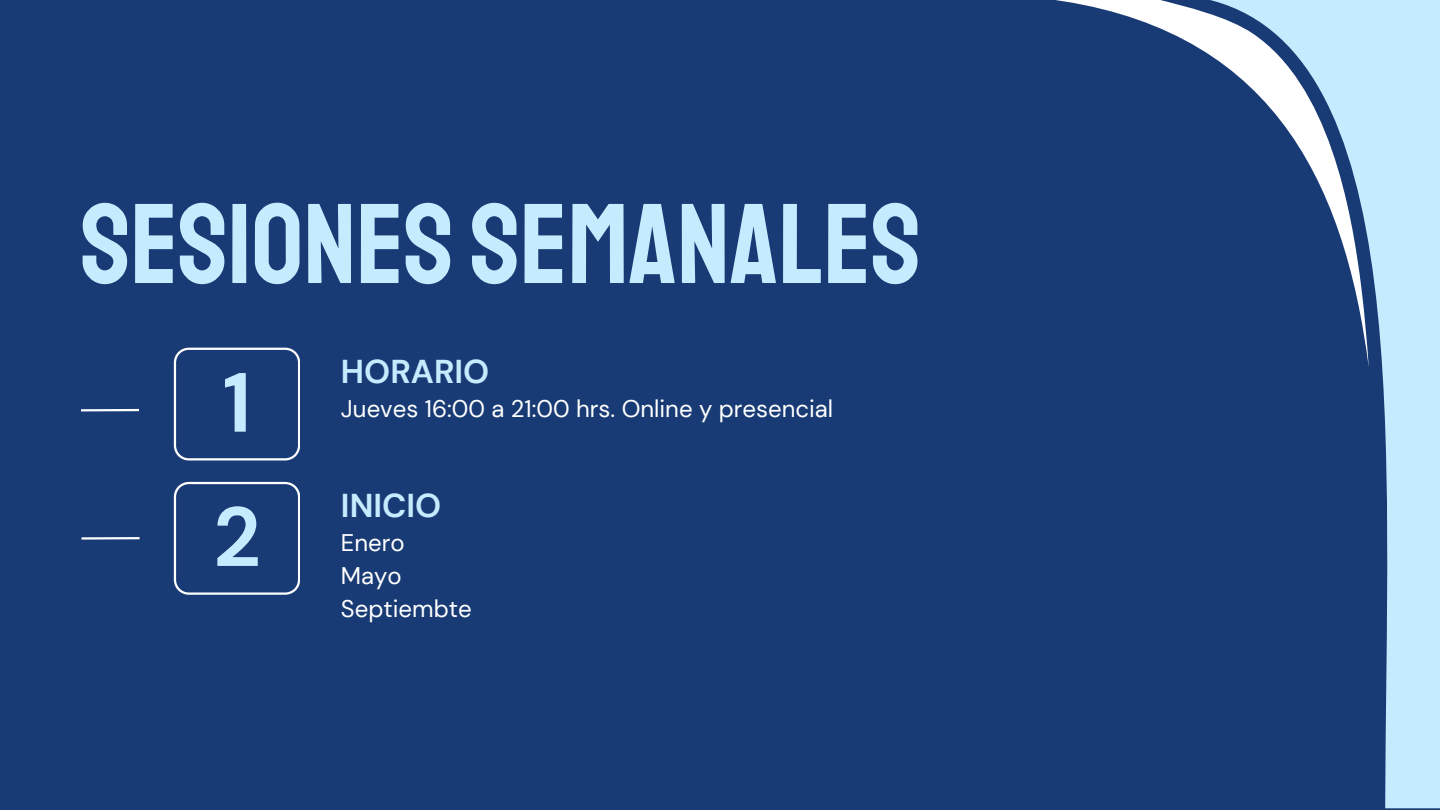
<style>
.page{position:relative;width:1440px;height:810px;background:#183b75}
.page>*{position:absolute;margin:0;border:0;box-sizing:border-box;transform-origin:0 0}
.t1{font:113.6px "Staatliches";color:#c5ebff}
.t2{font:700 83.8px/134.2px "DM Sans";color:#c5ebff}
.t3{font:700 33px "DM Sans";color:#c5ebff}
.t4{font:24px/33px "DM Sans";color:#fff}
</style>
<div class="page">
<svg style="left:174px;top:348px;width:126px;height:113px"></svg>
<svg style="left:174px;top:482px;width:126px;height:113px"></svg>
<hr style="left:82px;top:537px;width:58px;height:3px;background:#fff">
<svg style="left:1056px;top:0;width:147px;height:51px"></svg>
<svg style="left:1203px;top:0;width:237px;height:808px"></svg>
<hr style="left:81px;top:409px;width:58px;height:2px;background:#fff">
<h1 class="t1" style="left:81px;top:175px;width:841px">SESIONES SEMANALES</h1>
<h2 class="t2" style="left:213px;top:336px;width:49px">1<br>2</h2>
<h3 class="t3" style="left:341px;top:350px;width:150px">HORARIO</h3>
<p class="t4" style="left:341px;top:392px;width:494px">Jueves 16:00 a 21:00 hrs. Online y presencial</p>
<h3 class="t3" style="left:341px;top:484px;width:102px">INICIO</h3>
<p class="t4" style="left:341px;top:527px;width:132px">Enero<br>Mayo<br>Septiembte</p>
</div>
